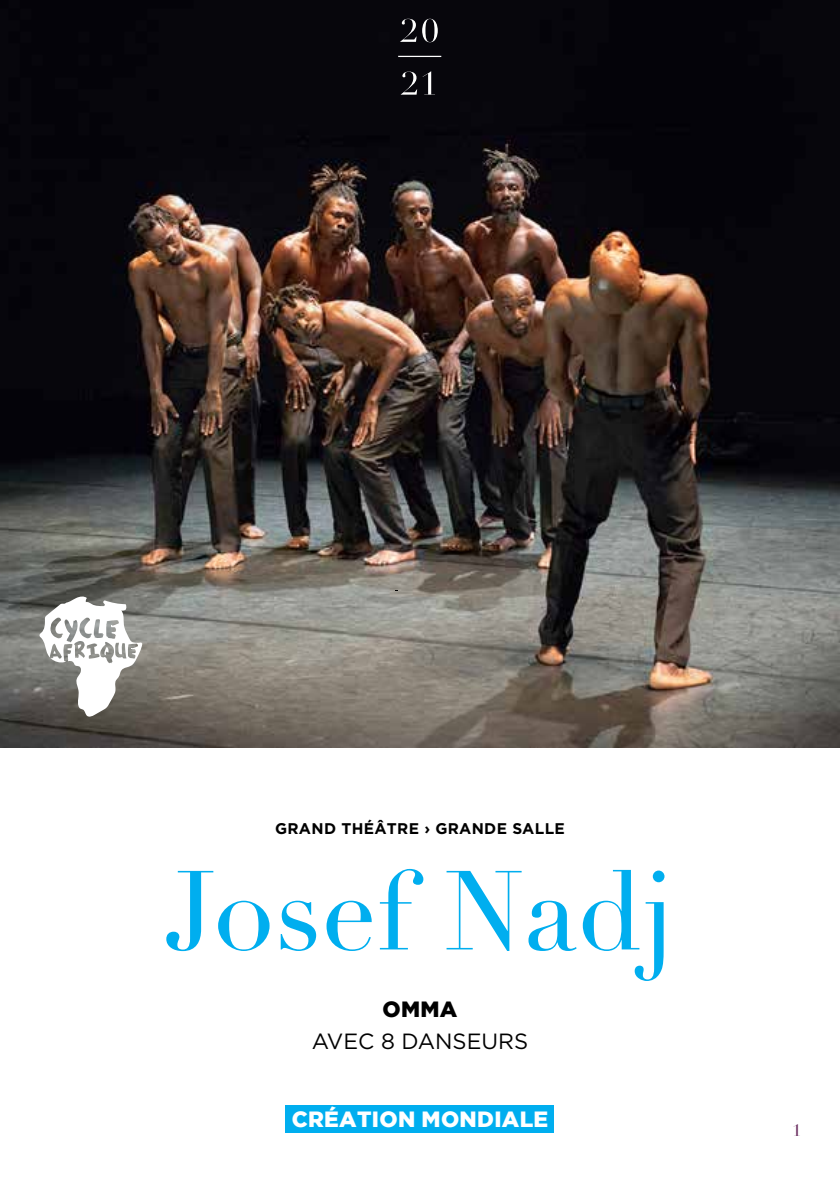
<style>
.page{position:relative;width:840px;height:1191px;background:#fff}
.page>*{position:absolute;margin:0;border:0;box-sizing:border-box;transform-origin:0 0}
.t1{font:110.2px "Didot LH";color:#00aeef}
.t2{font:900 22px "Gotham";letter-spacing:.015em;color:#fff}
.t3{font:22px "Gotham";color:#000}
.t4{font:900 22px "Gotham";color:#000}
.t5{font:18px "Didot Elder Display";color:#66285c}
.t6{font:700 15.4px "Gotham";letter-spacing:.02em;color:#000}
</style>
<div class="page">
<img style="left:0;top:0;width:839px;height:748px">
<svg style="left:400px;top:71px;width:35px;height:24px"></svg>
<svg style="left:400px;top:19px;width:37px;height:23px"></svg>
<hr style="left:398px;top:56px;width:43px;height:1px;background:#fff">
<svg style="left:39px;top:595px;width:103px;height:122px"></svg>
<div style="left:286px;top:1105px;width:267px;height:27px;background:#00aeef"></div>
<p class="t6" style="left:275px;top:820px;width:291px">GRAND THÉÂTRE › GRANDE SALLE</p>
<h1 class="t1" style="left:165px;top:845px;width:511px">Josef Nadj</h1>
<h2 class="t4" style="left:382px;top:996px;width:76px">OMMA</h2>
<h2 class="t3" style="left:311px;top:1027px;width:218px">AVEC 8 DANSEURS</h2>
<h2 class="t2" style="left:291px;top:1106px;width:258px">CRÉATION MONDIALE</h2>
<p class="t5" style="left:791px;top:1116px;width:11px">1</p>
</div>
